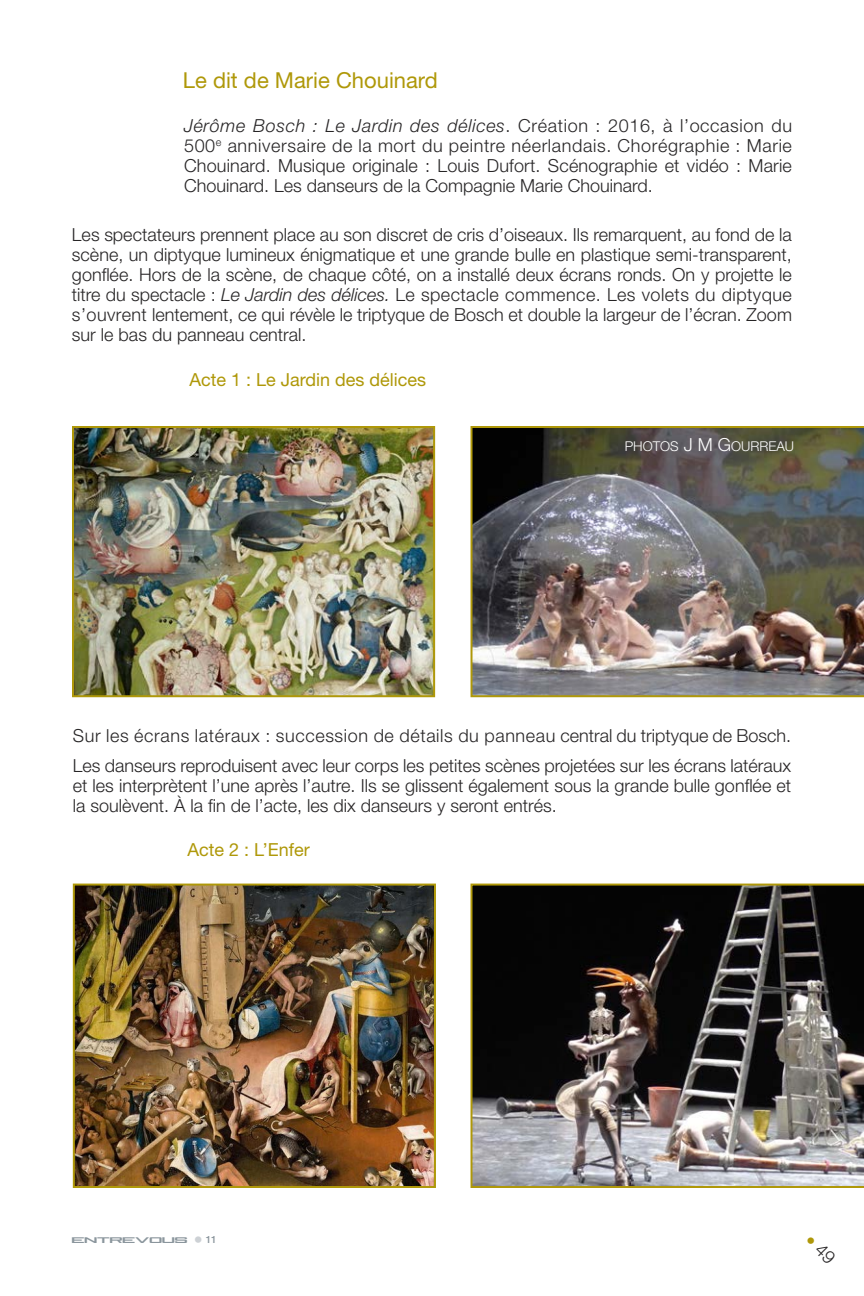
<style>
.page{position:relative;width:864px;height:1296px;background:#fff}
.page>*{position:absolute;margin:0;border:0;box-sizing:border-box;transform-origin:0 0}
.t1{font:22px "Helvetica Neue";color:#af9809}
.t2{font:300 18px/20px "Helvetica Neue";color:#272526;text-align:justify}
.t3{font:18px "Helvetica Neue";color:#af9809}
.t4{font:300 13.6px "Helvetica Neue";color:#fff}
.t5{font:500 10px "Helvetica Neue";color:#8b969d}
.t6{font:8px "Be A Pro";color:#8b969d}
.s1{font-style:italic}
.s2{font-size:18px}
.s3{font-size:18px;color:#cdd1d5}
</style>
<div class="page">
<img style="left:75px;top:429px;width:357px;height:265px">
<div style="left:72px;top:426px;width:363px;height:271px;border:2px solid #af9809"></div>
<img style="left:471px;top:426px;width:393px;height:271px">
<img style="left:471px;top:884px;width:393px;height:304px">
<img style="left:76px;top:887px;width:357px;height:298px">
<div style="left:73px;top:884px;width:363px;height:304px;border:2px solid #af9809"></div>
<p class="t1" style="left:183px;top:72px;width:257px">Le dit de Marie Chouinard</p>
<p class="t2" style="left:184px;top:117px;width:609px"><span class="s1">Jérôme Bosch : Le Jardin des délices</span>. Création : 2016, à l’occasion du 500<sup>e</sup> anniversaire de la mort du peintre néerlandais. Chorégraphie : Marie Chouinard. Musique originale : Louis Dufort. Scénographie et vidéo : Marie Chouinard. Les danseurs de la Compagnie Marie Chouinard.</p>
<p class="t2" style="left:72px;top:226px;width:722px">Les spectateurs prennent place au son discret de cris d’oiseaux. Ils remarquent, au fond de la scène, un diptyque lumineux énigmatique et une grande bulle en plastique semi-transparent, gonflée. Hors de la scène, de chaque côté, on a installé deux écrans ronds. On y projette le titre du spectacle : <span class="s1">Le Jardin des délices.</span> Le spectacle commence. Les volets du diptyque s’ouvrent lentement, ce qui révèle le triptyque de Bosch et double la largeur de l’écran. Zoom sur le bas du panneau central.</p>
<p class="t3" style="left:189px;top:373px;width:238px">Acte 1 : Le Jardin des délices</p>
<p class="t4" style="left:625px;top:441px;width:171px">PHOTOS <span class="s2">J M G</span>OURREAU</p>
<p class="t2" style="left:73px;top:722px;width:720px;line-height:30px">Sur les écrans latéraux : succession de détails du panneau central du triptyque de Bosch.<br>Les danseurs reproduisent avec leur corps les petites scènes projetées sur les écrans latéraux</p>
<p class="t2" style="left:73px;top:777px;width:720px">et les interprètent l’une après l’autre. Ils se glissent également sous la grande bulle gonflée et la soulèvent. À la fin de l’acte, les dix danseurs y seront entrés.</p>
<p class="t3" style="left:187px;top:843px;width:124px">Acte 2 : L’Enfer</p>
<p class="t6" style="left:72px;top:1236px;width:117px">ENTREVOUS</p>
<p class="t5" style="left:194px;top:1236px;width:24px"><span class="s3">•</span> 11</p>
</div>
